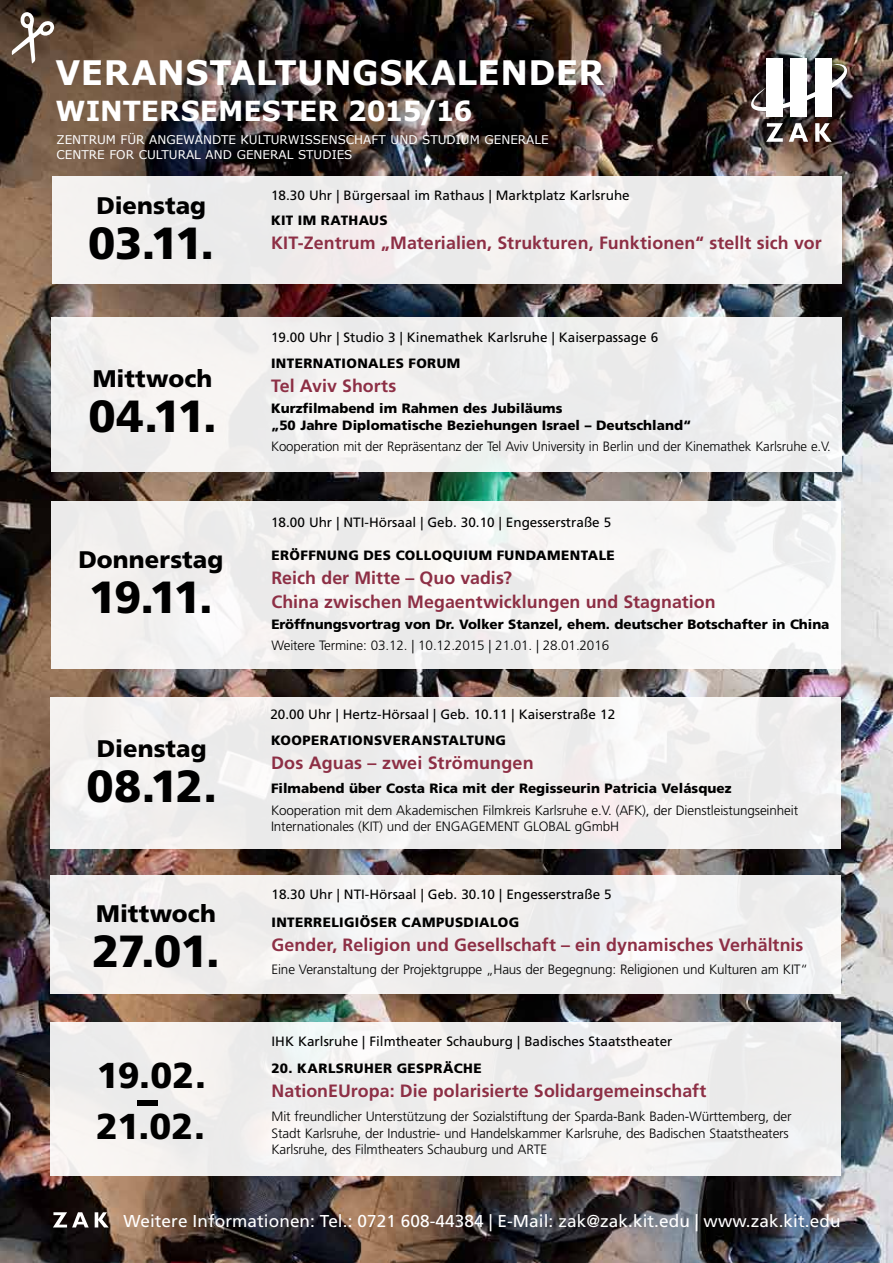
<style>
.page{position:relative;width:893px;height:1263px;background:#fff}
.page>*{position:absolute;margin:0;border:0;box-sizing:border-box;transform-origin:0 0}
.t1{font:900 45px "Frutiger LT Std";letter-spacing:-.035em;color:#000}
.t2{font:900 36px/51px "Frutiger LT Std";letter-spacing:-.005em;color:#000}
.t3{font:700 33.6px "Verdana";color:#fff}
.t4{font:700 27.6px "Verdana";letter-spacing:-.005em;color:#fff}
.t5{font:900 24px "Frutiger LT Std";color:#000}
.t6{font:700 17.85px/24px "Frutiger LT Std";letter-spacing:.005em;color:#8d2f45}
.t7{font:17.25px "Frutiger LT Std";letter-spacing:.005em;color:#fff}
.t8{font:300 13.5px/16.5px "Frutiger LT Std";letter-spacing:-.01em;color:#000}
.t9{font:13.5px "Frutiger LT Std";color:#000}
.t10{font:900 13.5px/16.5px "Frutiger LT Std";color:#000}
.t11{font:900 13.5px "Frutiger LT Std";letter-spacing:.03em;color:#000}
.t12{font:12px "Verdana";color:#fff}
</style>
<div class="page">
<img style="left:0;top:0;width:893px;height:1263px">
<div style="left:52px;top:176px;width:790px;height:107px;background:#f0eded"></div>
<svg style="left:53px;top:1212px;width:36px;height:15px"></svg>
<svg style="left:95px;top:1212px;width:14px;height:15px"></svg>
<svg style="left:766px;top:123px;width:17px;height:19px"></svg>
<svg style="left:789px;top:123px;width:19px;height:19px"></svg>
<svg style="left:815px;top:123px;width:17px;height:19px"></svg>
<div style="left:815px;top:58px;width:16px;height:59px;background:#fff"></div>
<div style="left:791px;top:58px;width:16px;height:59px;background:#fff"></div>
<div style="left:767px;top:58px;width:16px;height:59px;background:#fff"></div>
<svg style="left:751px;top:61px;width:96px;height:54px"></svg>
<svg style="left:11px;top:12px;width:43px;height:51px"></svg>
<div style="left:51px;top:317px;width:791px;height:155px;background:#f0f0ef"></div>
<div style="left:50px;top:697px;width:790px;height:151px;background:#f0eeee"></div>
<div style="left:51px;top:501px;width:789px;height:168px;background:#f5f3f2"></div>
<div style="left:50px;top:875px;width:790px;height:119px;background:#efeeee"></div>
<div style="left:50px;top:1023px;width:790px;height:153px;background:#efeeee"></div>
<div style="left:137px;top:1100px;width:20px;height:6px;background:#000"></div>
<h3 class="t3" style="left:55px;top:49px;width:51px">VERANSTALTUNGSKALEN</h3>
<h3 class="t3" style="left:528px;top:49px;width:52px">DER</h3>
<h3 class="t4" style="left:55px;top:91px;width:419px">WINTERSEMESTER 2015/16</h3>
<p class="t12" style="left:56px;top:132px;width:17px">ZENTRU</p>
<p class="t12" style="left:106px;top:132px;width:53px">M FÜR ANGE</p>
<p class="t12" style="left:183px;top:132px;width:21px">WANDTE</p>
<p class="t12" style="left:241px;top:132px;width:9px">KULTUR</p>
<p class="t12" style="left:288px;top:132px;width:21px">WISSENSCHAFT</p>
<p class="t12" style="left:391px;top:132px;width:10px">UND</p>
<p class="t12" style="left:422px;top:132px;width:9px">STUDIU</p>
<p class="t12" style="left:470px;top:132px;width:24px">M GENERALE</p>
<p class="t12" style="left:56px;top:146px;width:9px">CENTRE</p>
<p class="t12" style="left:109px;top:146px;width:9px">FOR</p>
<p class="t12" style="left:139px;top:146px;width:9px">CULTURAL</p>
<p class="t12" style="left:206px;top:146px;width:10px">AND</p>
<p class="t12" style="left:237px;top:146px;width:10px">GENERAL</p>
<p class="t12" style="left:298px;top:146px;width:9px">STUDIES</p>
<h3 class="t5" style="left:96px;top:191px;width:111px">Dienstag</h3>
<h1 class="t1" style="left:88px;top:216px;width:127px">03.11.</h1>
<h3 class="t5" style="left:93px;top:364px;width:121px">Mittwoch</h3>
<h1 class="t1" style="left:89px;top:389px;width:130px">04.11.</h1>
<h3 class="t5" style="left:78px;top:545px;width:146px">Donnerstag</h3>
<h1 class="t1" style="left:89px;top:570px;width:125px">19.11.</h1>
<h3 class="t5" style="left:97px;top:734px;width:111px">Dienstag</h3>
<h1 class="t1" style="left:87px;top:759px;width:132px">08.12.</h1>
<h3 class="t5" style="left:96px;top:899px;width:121px">Mittwoch</h3>
<h1 class="t1" style="left:92px;top:924px;width:129px">27.01.</h1>
<p class="t9" style="left:271px;top:187px;width:360px">18.30 Uhr | Bürgersaal im Rathaus | Marktplatz Karlsruhe</p>
<p class="t11" style="left:271px;top:212px;width:118px">KIT im Rathaus</p>
<h3 class="t6" style="left:271px;top:231px;width:552px">KIT-Zentrum „Materialien, Strukturen, Funktionen“ stellt sich vor</h3>
<p class="t9" style="left:271px;top:329px;width:389px">19.00 Uhr | Studio 3 | Kinemathek Karlsruhe | Kaiserpassage 6</p>
<p class="t11" style="left:271px;top:355px;width:191px">Internationales Forum</p>
<h3 class="t6" style="left:271px;top:374px;width:127px">Tel Aviv Shorts</h3>
<p class="t10" style="left:271px;top:400px;width:422px">Kurzfilmabend im Rahmen des Jubiläums<br>„50 Jahre Diplomatische Beziehungen Israel – Deutschland“</p>
<p class="t8" style="left:271px;top:439px;width:561px">Kooperation mit der Repräsentanz der Tel Aviv University in Berlin und der Kinemathek Karlsruhe e.V.</p>
<p class="t9" style="left:271px;top:514px;width:342px">18.00 Uhr | NTI-Hörsaal | Geb. 30.10 | Engesserstraße 5</p>
<p class="t10" style="left:271px;top:546px;width:39px">Eröffn</p>
<p class="t11" style="left:327px;top:547px;width:199px">ung des Colloquium Funda</p>
<p class="t10" style="left:547px;top:546px;width:69px">mentale</p>
<h3 class="t6" style="left:271px;top:565px;width:446px">Reich der Mitte – Quo vadis?<br>China zwischen Megaentwicklungen und Stagnation</h3>
<p class="t10" style="left:271px;top:615px;width:560px">Eröffnungsvortrag von Dr. Volker Stanzel, ehem. deutscher Botschafter in China</p>
<p class="t8" style="left:271px;top:638px;width:339px">Weitere Termine: 03.12. | 10.12.2015 | 21.01. | 28.01.2016</p>
<p class="t9" style="left:270px;top:707px;width:346px">20.00 Uhr | Hertz-Hörsaal | Geb. 10.11 | Kaiserstraße 12</p>
<p class="t11" style="left:271px;top:732px;width:237px">Kooperationsveran staltung</p>
<h3 class="t6" style="left:271px;top:751px;width:264px">Dos Aguas – zwei Strömungen</h3>
<p class="t10" style="left:271px;top:780px;width:462px">Filmabend über Costa Rica mit der Regisseurin Patricia Velásquez</p>
<p class="t8" style="left:271px;top:802px;width:529px">Kooperation mit dem Akademischen Filmkreis Karlsruhe e.V. (AFK), der Dienstleistungseinheit</p>
<p class="t8" style="left:271px;top:819px;width:350px">Internationales (KIT) und der ENGAGEMENT GLOBAL gGmbH</p>
<p class="t9" style="left:271px;top:886px;width:342px">18.30 Uhr | NTI-Hörsaal | Geb. 30.10 | Engesserstraße 5</p>
<p class="t11" style="left:271px;top:914px;width:249px">Interreligiöser Campusdialog</p>
<h3 class="t6" style="left:271px;top:933px;width:533px">Gender, Religion und Gesellschaft – ein dynamisches Verhältnis</h3>
<p class="t8" style="left:271px;top:961px;width:538px">Eine Veranstaltung der Projektgruppe „Haus der Begegnung: Religionen und Kulturen am KIT“</p>
<p class="t9" style="left:271px;top:1033px;width:403px">IHK Karlsruhe | Filmtheater Schauburg | Badisches Staatstheater</p>
<h2 class="t2" style="left:96px;top:1050px;width:111px">19.02.<br>21.02.</h2>
<p class="t11" style="left:271px;top:1060px;width:212px">20. Karlsruher Gespräche</p>
<h3 class="t6" style="left:271px;top:1079px;width:436px">NationEU ropa: Die polarisierte Solidargemeinschaft</h3>
<p class="t8" style="left:271px;top:1108px;width:522px">Mit freundlicher Unterstützung der Sozialstiftung der Sparda-Bank Baden-Württemberg, der<br>Stadt Karlsruhe, der Industrie- und Handelskammer Karlsruhe, des Badischen Staatstheaters<br>Karlsruhe, des Filmtheaters Schauburg und ARTE</p>
<p class="t7" style="left:124px;top:1211px;width:718px">Weitere Informationen: Tel.: 0721 608-44384 | E-Mail: zak@zak.kit.edu | www.zak.kit.edu</p>
</div>
